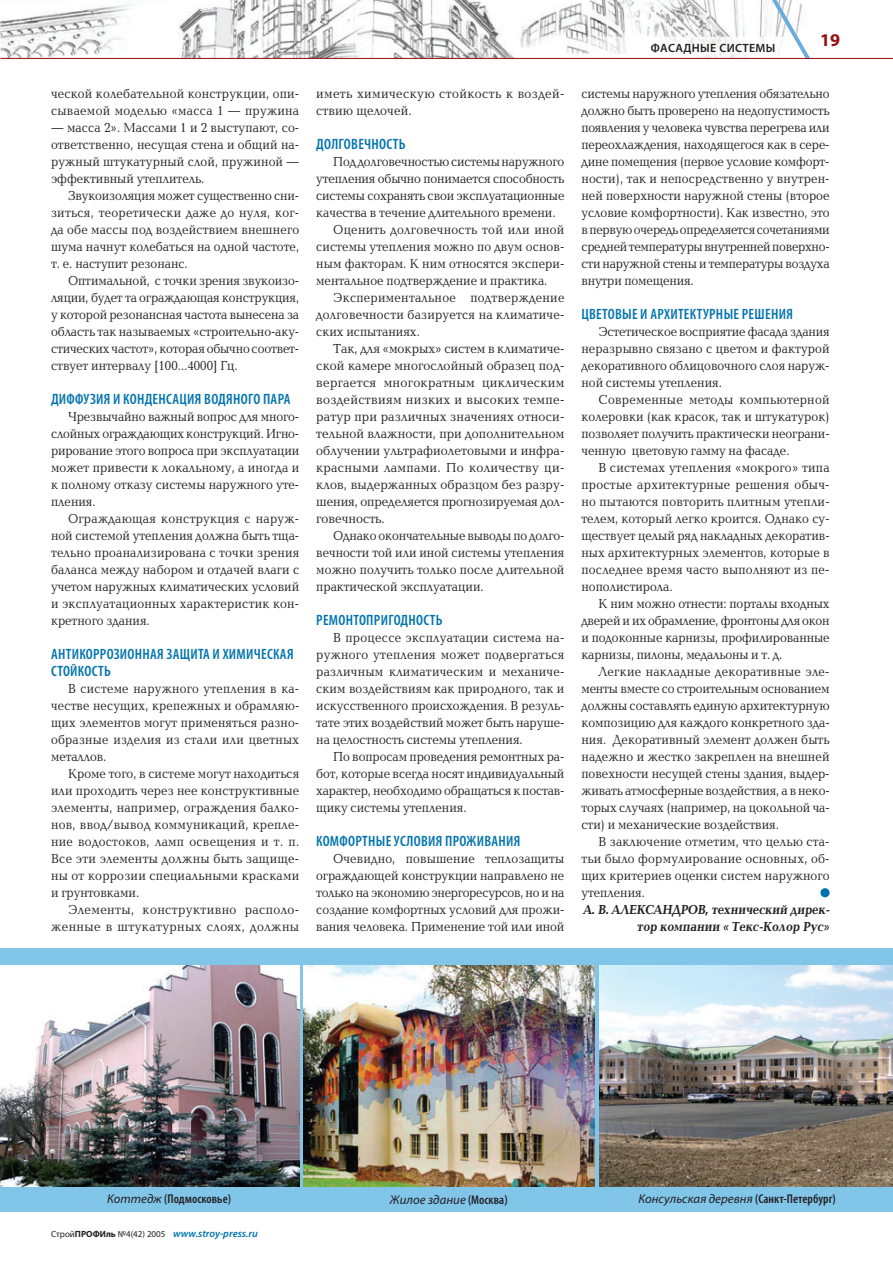
<style>
.page{position:relative;width:893px;height:1263px;background:#fff}
.page>*{position:absolute;margin:0;border:0;box-sizing:border-box;transform-origin:0 0}
.t1{font:700 18px "Myriad Pro";color:#941114}
.t2{font:600 condensed 15px/17px "Myriad Pro";letter-spacing:.02em;color:#0073ae}
.t3{font:13.5px/17px "Baltica C";color:#231f20;text-align:justify;scale:.9 1}
.t4{font:13.5px "Baltica C";color:#231f20;scale:.92 1}
.t5{font:13.5px/17px "Baltica C";color:#231f20;text-align:justify;scale:.89 1}
.t6{font:13.5px/17px "Baltica C";letter-spacing:.035em;color:#231f20;text-align:right;scale:.91 1}
.t7{font:13.5px "Baltica C";letter-spacing:.025em;color:#231f20;scale:.92 1}
.t8{font:13.5px "Baltica C";letter-spacing:.025em;color:#231f20;scale:.9 1}
.t9{font:700 13.5px/17px "Baltica C";color:#231f20;text-align:right;scale:.9 1}
.t10{font:13.5px "Baltica C";letter-spacing:.02em;color:#231f20;scale:.9 1}
.t11{font:italic 12.75px "Myriad Pro";letter-spacing:.005em;color:#231f20}
.t12{font:600 condensed 12.75px "Myriad Pro";letter-spacing:.005em;color:#231f20}
.t13{font:600 12px "Myriad Pro";letter-spacing:.025em;color:#231f20}
.t14{font:italic 600 10.5px "Myriad Pro";color:#0073ae}
.s1{font-weight:400;font-style:italic;font-stretch:normal}
.s2{font-weight:600;font-style:normal;font-stretch:condensed}
.s3{font-weight:400;font-style:normal;font-size:9px;color:#231f20}
.s4{font-weight:700;font-style:normal;font-size:9px;color:#231f20}
</style>
<div class="page">
<div style="left:0;top:948px;width:892px;height:264px;background:#81c5e9"></div>
<img style="left:0;top:965px;width:299px;height:221px">
<img style="left:304px;top:965px;width:290px;height:221px">
<img style="left:599px;top:965px;width:293px;height:221px">
<div style="left:820px;top:888px;width:9px;height:9px;background:#0073ae;border-radius:50%"></div>
<svg style="left:0;top:0;width:893px;height:59px"></svg>
<p class="t3" style="left:51px;top:86px;width:277px">ческой колебательной конструкции, опи&shy;сываемой моделью «масса 1 — пружина</p>
<p class="t3" style="left:51px;top:120px;width:277px">— масса 2». Массами 1 и 2 выступают, со&shy;ответственно, несущая стена и общий на&shy;ружный штукатурный слой, пружиной — эффективный утеплитель.</p>
<p class="t3" style="left:51px;top:188px;width:277px;text-indent:17px">Звукоизоляция может существенно сни&shy;зиться, теоретически даже до нуля, ког&shy;да обе массы под воздействием внешнего шума начнут колебаться на одной частоте, т. е. наступит резонанс.</p>
<p class="t3" style="left:51px;top:274px;width:277px;text-indent:17px">Оптимальной, с точки зрения звукоизо&shy;ляции, будет та ограждающая конструкция, у которой резонансная частота вынесена за область так называемых «строительно-аку&shy;стических частот», которая обычно соответ&shy;ствует интервалу [100…4000] Гц.</p>
<p class="t2" style="left:51px;top:392px;width:241px">ДИФФУЗИЯ И КОНДЕНСАЦИЯ ВОДЯНОГО ПАРА</p>
<p class="t3" style="left:51px;top:410px;width:277px;text-indent:17px">Чрезвычайно важный вопрос для много&shy;слойных ограждающих конструкций. Игно&shy;рирование этого вопроса при эксплуатации может привести к локальному, а иногда и к полному отказу системы наружного уте&shy;пления.</p>
<p class="t3" style="left:51px;top:512px;width:277px;text-indent:17px">Ограждающая конструкция с наруж&shy;ной системой утепления должна быть тща&shy;тельно проанализирована с точки зрения баланса между набором и отдачей влаги с учетом наружных климатических условий и эксплуатационных характеристик кон&shy;кретного здания.</p>
<p class="t2" style="left:51px;top:647px;width:244px">АНТИКОРРОЗИОННАЯ ЗАЩИТА И ХИМИЧЕСКАЯ<br>СТОЙКОСТЬ</p>
<p class="t5" style="left:51px;top:682px;width:280px;text-indent:17px">В системе наружного утепления в ка&shy;честве несущих, крепежных и обрамляю&shy;щих элементов могут применяться разно&shy;образные изделия из стали или цветных металлов.</p>
<p class="t3" style="left:51px;top:767px;width:277px;text-indent:17px">Кроме того, в системе могут находиться или проходить через нее конструктивные элементы, например, ограждения балко&shy;нов, ввод/вывод коммуникаций, крепле&shy;ние водостоков, ламп освещения и т. п.<br>Все эти элементы должны быть защище&shy;ны от коррозии специальными красками и грунтовками.</p>
<p class="t6" style="left:51px;top:903px;width:274px">Элементы, конструктивно располо&shy;женные в штукатурных слоях, должны</p>
<p class="t6" style="left:316px;top:86px;width:274px;text-align:left">иметь химическую стойкость к воздей&shy;ствию щелочей.</p>
<p class="t2" style="left:316px;top:137px;width:91px">ДОЛГОВЕЧНОСТЬ</p>
<p class="t3" style="left:333px;top:154px;width:258px">Под долговечностью системы наружного</p>
<p class="t3" style="left:316px;top:171px;width:277px">утепления обычно понимается способность</p>
<p class="t3" style="left:316px;top:188px;width:277px">системы сохранять свои эксплуатационные</p>
<p class="t3" style="left:316px;top:205px;width:267px">качества в течение длительного времени.</p>
<p class="t8" style="left:333px;top:225px;width:258px">Оценить долговечность той или иной</p>
<p class="t3" style="left:316px;top:240px;width:277px">системы утепления можно по двум основ-</p>
<p class="t3" style="left:316px;top:257px;width:277px">ным факторам. К ним относятся экспери-</p>
<p class="t3" style="left:316px;top:274px;width:258px">ментальное подтверждение и практика.</p>
<p class="t8" style="left:333px;top:293px;width:258px">Экспериментальное подтверждение</p>
<p class="t10" style="left:316px;top:310px;width:277px">долговечности базируется на климатиче-</p>
<p class="t3" style="left:316px;top:325px;width:117px">ских испытаниях.</p>
<p class="t4" style="left:333px;top:344px;width:253px">Так, для «мокрых» систем в климатиче-</p>
<p class="t4" style="left:316px;top:361px;width:271px">ской камере многослойный образец под-</p>
<p class="t7" style="left:316px;top:378px;width:271px">вергается многократным циклическим</p>
<p class="t7" style="left:316px;top:395px;width:271px">воздействиям низких и высоких темпе-</p>
<p class="t4" style="left:316px;top:412px;width:271px">ратур при различных значениях относи-</p>
<p class="t4" style="left:316px;top:429px;width:271px">тельной влажности, при дополнительном</p>
<p class="t4" style="left:316px;top:446px;width:271px">облучении ультрафиолетовыми и инфра-</p>
<p class="t7" style="left:316px;top:463px;width:271px">красными лампами. По количеству ци-</p>
<p class="t4" style="left:316px;top:480px;width:271px">клов, выдержанных образцом без разру-</p>
<p class="t4" style="left:316px;top:497px;width:271px">шения, определяется прогнозируемая дол-</p>
<p class="t4" style="left:316px;top:514px;width:76px">говечность.</p>
<p class="t3" style="left:333px;top:529px;width:258px">Однако окончательные выводы по долго-</p>
<p class="t3" style="left:316px;top:546px;width:277px">вечности той или иной системы утепления</p>
<p class="t3" style="left:316px;top:563px;width:277px">можно получить только после длительной</p>
<p class="t3" style="left:316px;top:580px;width:187px">практической эксплуатации.</p>
<p class="t2" style="left:316px;top:613px;width:128px">РЕМОНТОПРИГОДНОСТЬ</p>
<p class="t3" style="left:316px;top:631px;width:277px;text-indent:17px">В процессе эксплуатации система на&shy;ружного утепления может подвергаться различным климатическим и механиче&shy;ским воздействиям как природного, так и искусственного происхождения. В резуль&shy;тате этих воздействий может быть наруше&shy;на целостность системы утепления.</p>
<p class="t3" style="left:316px;top:750px;width:277px;text-indent:17px">По вопросам проведения ремонтных ра&shy;бот, которые всегда носят индивидуальный характер, необходимо обращаться к постав&shy;щику системы утепления.</p>
<p class="t2" style="left:316px;top:834px;width:206px">КОМФОРТНЫЕ УСЛОВИЯ ПРОЖИВАНИЯ</p>
<p class="t3" style="left:316px;top:852px;width:277px;text-indent:17px">Очевидно, повышение теплозащиты ограждающей конструкции направлено не только на экономию энергоресурсов, но и на создание комфортных условий для прожи&shy;вания человека. Применение той или иной</p>
<p class="t13" style="left:651px;top:44px;width:126px">ФАСАДНЫЕ СИСТЕМЫ</p>
<h1 class="t1" style="left:820px;top:34px;width:21px">19</h1>
<p class="t3" style="left:581px;top:86px;width:277px">системы наружного утепления обязательно должно быть проверено на недопустимость появления у человека чувства перегрева или переохлаждения, находящегося как в сере&shy;дине помещения (первое условие комфорт&shy;ности), так и непосредственно у внутрен&shy;ней поверхности наружной стены (второе условие комфортности). Как известно, это в первую очередь определяется сочетаниями средней температуры внутренней поверхно&shy;сти наружной стены и температуры воздуха внутри помещения.</p>
<p class="t2" style="left:581px;top:307px;width:213px">ЦВЕТОВЫЕ И АРХИТЕКТУРНЫЕ РЕШЕНИЯ</p>
<p class="t3" style="left:581px;top:325px;width:277px;text-indent:17px">Эстетическое восприятие фасада здания неразрывно связано с цветом и фактурой декоративного облицовочного слоя наруж&shy;ной системы утепления.</p>
<p class="t3" style="left:581px;top:393px;width:277px;text-indent:17px">Современные методы компьютерной колеровки (как красок, так и штукатурок) позволяет получить практически неограни&shy;ченную цветовую гамму на фасаде.</p>
<p class="t3" style="left:581px;top:461px;width:277px;text-indent:17px">В системах утепления «мокрого» типа простые архитектурные решения обыч&shy;но пытаются повторить плитным утепли&shy;телем, который легко кроится. Однако су&shy;ществует целый ряд накладных декоратив&shy;ных архитектурных элементов, которые в последнее время часто выполняют из пе&shy;нополистирола.</p>
<p class="t3" style="left:581px;top:597px;width:277px;text-indent:17px">К ним можно отнести: порталы входных дверей и их обрамление, фронтоны для окон и подоконные карнизы, профилированные карнизы, пилоны, медальоны и т. д.</p>
<p class="t3" style="left:581px;top:665px;width:277px;text-indent:17px">Легкие накладные декоративные эле&shy;менты вместе со строительным основанием должны составлять единую архитектурную композицию для каждого конкретного зда&shy;ния. Декоративный элемент должен быть надежно и жестко закреплен на внешней повехности несущей стены здания, выдер&shy;живать атмосферные воздействия, а в неко&shy;торых случаях (например, на цокольной ча&shy;сти) и механические воздействия.</p>
<p class="t3" style="left:581px;top:835px;width:277px;text-indent:17px">В заключение отметим, что целью ста&shy;тьи было формулирование основных, об&shy;щих критериев оценки систем наружного утепления.</p>
<p class="t9" style="left:583px;top:903px;width:277px">А. В. АЛЕКСАНДРОВ, технический дирек&shy;тор компании « Текс-Колор Рус»</p>
<p class="t12" style="left:107px;top:1194px;width:125px"><span class="s1">Коттедж</span> (Подмосковье)</p>
<p class="t11" style="left:390px;top:1195px;width:119px">Жилое здание <span class="s2">(Москва)</span></p>
<p class="t11" style="left:638px;top:1194px;width:199px">Консульская деревня <span class="s2">(Санкт-Петербург)</span></p>
<p class="t14" style="left:51px;top:1230px;width:208px"><span class="s3">Cтрой</span><span class="s4">ПРОФИль</span> <span class="s3">№4(42) 2005</span> www.stroy-press.ru</p>
</div>
